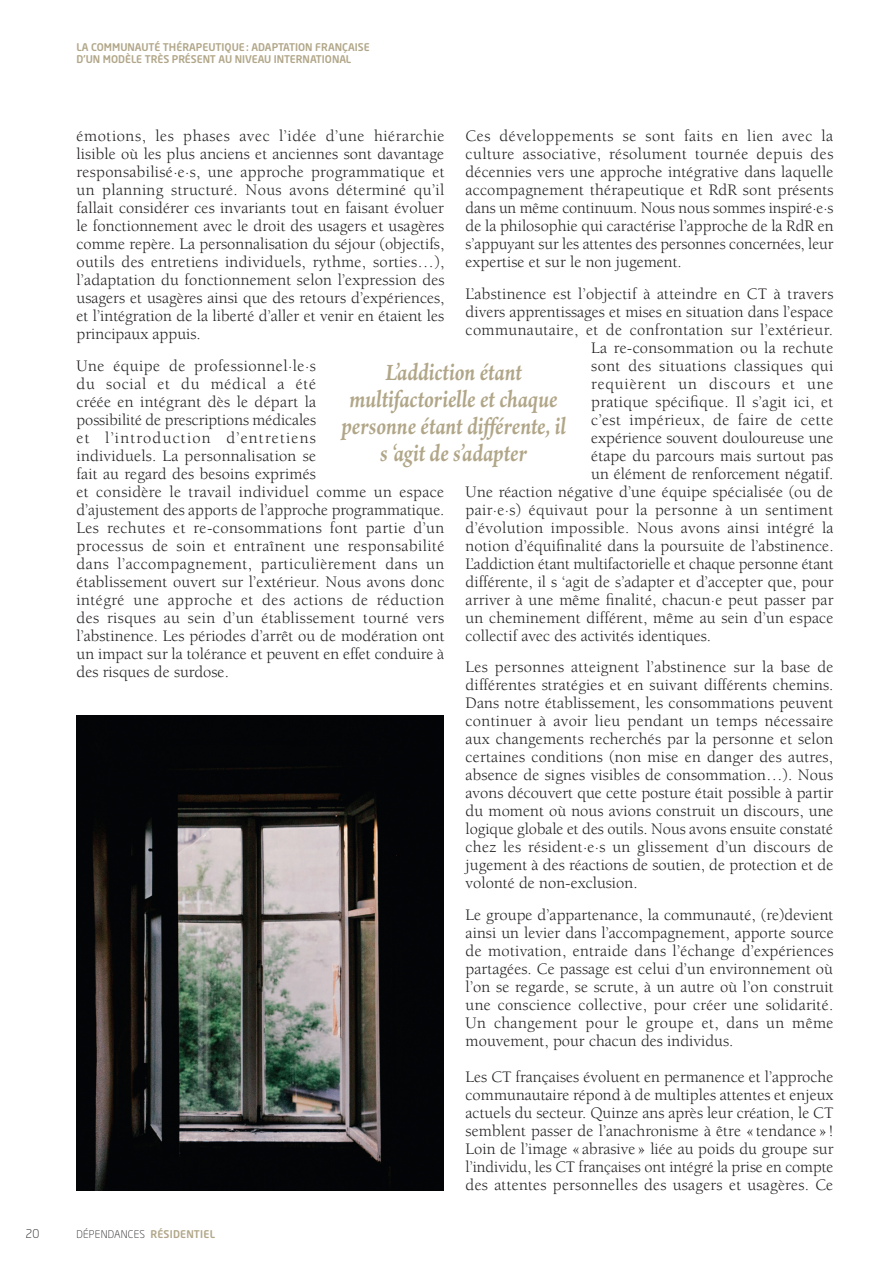
<style>
.page{position:relative;width:893px;height:1263px;background:#fff}
.page>*{position:absolute;margin:0;border:0;box-sizing:border-box;transform-origin:0 0}
.t1{font:italic 700 24px/27px "Ten Oldstyle";color:#b1a688;text-align:center;scale:.85 1}
.t2{font:16.5px/18px "Berkeley Std";letter-spacing:.01em;color:#231f20;text-align:justify}
.t3{font:16.5px "Berkeley Std";letter-spacing:.05em;color:#231f20}
.t4{font:300 12px "Neo Sans Pro";color:#231f20}
.t5{font:500 10.5px/12.6px "Neo Sans Pro";color:#b1a688}
.t6{font:300 10.5px "Neo Sans Pro";letter-spacing:.02em;color:#231f20}
.s1{font-weight:500;color:#b1a688}
</style>
<div class="page">
<img style="left:77px;top:715px;width:367px;height:476px">
<p class="t5" style="left:77px;top:40px;width:295px">LA COMMUNAUTÉ THÉRAPEUTIQUE: ADAPTATION FRANÇAISE<br>D’UN MODÈLE TRÈS PRÉSENT AU NIVEAU INTERNATIONAL</p>
<p class="t2" style="left:466px;top:127px;width:369px">Ces développements se sont faits en lien avec la culture associative, résolument tournée depuis des décennies vers une approche intégrative dans laquelle accompagnement thérapeutique et RdR sont présents dans un même continuum. Nous nous sommes inspiré·e·s de la philosophie qui caractérise l’approche de la RdR en s’appuyant sur les attentes des personnes concernées, leur expertise et sur le non jugement.</p>
<p class="t2" style="left:466px;top:285px;width:369px">L’abstinence est l’objectif à atteindre en CT à travers</p>
<p class="t2" style="left:466px;top:303px;width:369px">divers apprentissages et mises en situation dans l’espace</p>
<p class="t2" style="left:466px;top:321px;width:369px">communautaire, et de confrontation sur l’extérieur.</p>
<p class="t2" style="left:591px;top:339px;width:244px">La re-consommation ou la rechute</p>
<p class="t2" style="left:591px;top:357px;width:244px">sont des situations classiques qui</p>
<p class="t3" style="left:591px;top:375px;width:244px">requièrent un discours et une</p>
<p class="t2" style="left:591px;top:393px;width:244px">pratique spécifique. Il s’agit ici, et</p>
<p class="t2" style="left:591px;top:411px;width:244px">c’est impérieux, de faire de cette</p>
<p class="t2" style="left:591px;top:429px;width:244px">expérience souvent douloureuse une</p>
<p class="t2" style="left:591px;top:447px;width:244px">étape du parcours mais surtout pas</p>
<p class="t2" style="left:591px;top:465px;width:244px">un élément de renforcement négatif.</p>
<p class="t2" style="left:466px;top:483px;width:369px">Une réaction négative d’une équipe spécialisée (ou de</p>
<p class="t2" style="left:466px;top:501px;width:369px">pair·e·s) équivaut pour la personne à un sentiment</p>
<p class="t2" style="left:466px;top:519px;width:369px">d’évolution impossible. Nous avons ainsi intégré la</p>
<p class="t2" style="left:466px;top:537px;width:369px">notion d’équifinalité dans la poursuite de l’abstinence.</p>
<p class="t2" style="left:466px;top:555px;width:369px">L’addiction étant multifactorielle et chaque personne étant</p>
<p class="t2" style="left:466px;top:573px;width:369px">différente, il s ‘agit de s’adapter et d’accepter que, pour</p>
<p class="t2" style="left:466px;top:591px;width:369px">arriver à une même finalité, chacun·e peut passer par</p>
<p class="t2" style="left:466px;top:609px;width:369px">un cheminement différent, même au sein d’un espace</p>
<p class="t2" style="left:466px;top:627px;width:247px">collectif avec des activités identiques.</p>
<p class="t2" style="left:466px;top:658px;width:370px">Les personnes atteignent l’abstinence sur la base de différentes stratégies et en suivant différents chemins.<br>Dans notre établissement, les consommations peuvent continuer à avoir lieu pendant un temps nécessaire aux changements recherchés par la personne et selon certaines conditions (non mise en danger des autres, absence de signes visibles de consommation…). Nous avons découvert que cette posture était possible à partir du moment où nous avions construit un discours, une logique globale et des outils. Nous avons ensuite constaté chez les résident·e·s un glissement d’un discours de jugement à des réactions de soutien, de protection et de volonté de non-exclusion.</p>
<p class="t2" style="left:466px;top:906px;width:370px">Le groupe d’appartenance, la communauté, (re)devient ainsi un levier dans l’accompagnement, apporte source de motivation, entraide dans l’échange d’expériences partagées. Ce passage est celui d’un environnement où l’on se regarde, se scrute, à un autre où l’on construit une conscience collective, pour créer une solidarité.<br>Un changement pour le groupe et, dans un même mouvement, pour chacun des individus.</p>
<p class="t2" style="left:466px;top:1068px;width:369px">Les CT françaises évoluent en permanence et l’approche communautaire répond à de multiples attentes et enjeux actuels du secteur. Quinze ans après leur création, le CT semblent passer de l’anachronisme à être « tendance » !<br>Loin de l’image « abrasive » liée au poids du groupe sur l’individu, les CT françaises ont intégré la prise en compte des attentes personnelles des usagers et usagères. Ce</p>
<p class="t2" style="left:77px;top:127px;width:370px">émotions, les phases avec l’idée d’une hiérarchie lisible où les plus anciens et anciennes sont davantage responsabilisé·e·s, une approche programmatique et un planning structuré. Nous avons déterminé qu’il fallait considérer ces invariants tout en faisant évoluer le fonctionnement avec le droit des usagers et usagères comme repère. La personnalisation du séjour (objectifs, outils des entretiens individuels, rythme, sorties…), l’adaptation du fonctionnement selon l’expression des usagers et usagères ainsi que des retours d’expériences, et l’intégration de la liberté d’aller et venir en étaient les principaux appuis.</p>
<p class="t2" style="left:77px;top:357px;width:370px;text-align:left">Une équipe de professionnel·le·s<br>du social et du médical a été<br>créée en intégrant dès le départ la<br>possibilité de prescriptions médicales<br>et l’introduction d’entretiens<br>individuels. La personnalisation se<br>fait au regard des besoins exprimés<br>et considère le travail individuel comme un espace d’ajustement des apports de l’approche programmatique.<br>Les rechutes et re-consommations font partie d’un processus de soin et entraînent une responsabilité dans l’accompagnement, particulièrement dans un établissement ouvert sur l’extérieur. Nous avons donc intégré une approche et des actions de réduction des risques au sein d’un établissement tourné vers l’abstinence. Les périodes d’arrêt ou de modération ont un impact sur la tolérance et peuvent en effet conduire à des risques de surdose.</p>
<h1 class="t1" style="left:341px;top:358px;width:266px">L’addiction étant multifactorielle et chaque personne étant différente, il s ‘agit de s’adapter</h1>
<p class="t4" style="left:26px;top:1226px;width:15px">20</p>
<p class="t6" style="left:77px;top:1228px;width:140px">DÉPENDANCES <span class="s1">RÉSIDENTIEL</span></p>
</div>
